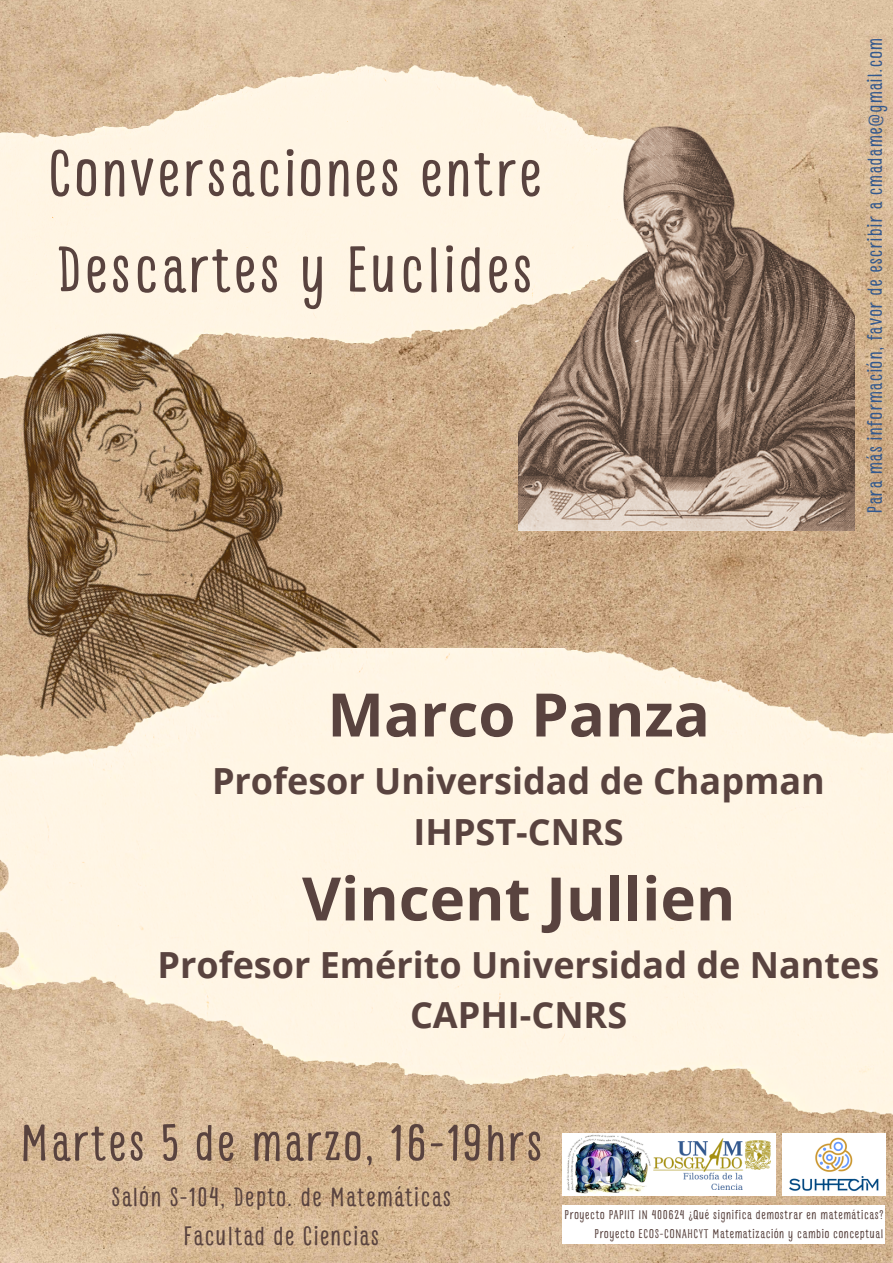
<style>
.page{position:relative;width:893px;height:1263px;background:#fff}
.page>*{position:absolute;margin:0;border:0;box-sizing:border-box;transform-origin:0 0}
.t1{font:68.85px/96.1px "Nefelibata Pen Sans";color:#59433f}
.t2{font:700 60px "Open Sans";color:#59433f}
.t3{font:54.6px "Nefelibata Pen Sans";color:#59433f}
.t4{font:700 36px/50.1px "Open Sans";color:#59433f;text-align:center}
.t5{font:28.35px/39.4px "Nefelibata Pen Sans";color:#59433f;text-align:center}
.t6{font:21.83px "Nefelibata Pen Sans";color:#32588e}
.t7{font:13.5px "Nefelibata Pen Sans";color:#59433f}
</style>
<div class="page">
<img style="left:0;top:0;width:893px;height:1263px">
<img style="left:0;top:64px;width:672px;height:322px">
<div style="left:562px;top:1133px;width:213px;height:62px;background:#fff"></div>
<img style="left:567px;top:1152px;width:87px;height:42px">
<img style="left:654px;top:1152px;width:116px;height:37px">
<img style="left:783px;top:1152px;width:102px;height:43px">
<div style="left:562px;top:1205px;width:323px;height:39px;background:#fff"></div>
<img style="left:0;top:278px;width:381px;height:370px">
<img style="left:519px;top:103px;width:335px;height:428px">
<img style="left:0;top:648px;width:893px;height:504px">
<h2 class="t1" style="left:46px;top:116px;width:499px">Conversaciones entre<br>Descartes y Euclides</h2>
<p class="t6" style="left:859px;top:514px;width:478px;rotate:-90deg">Para más información, favor de escribir a cmadame@gmail.com</p>
<p class="t2" style="left:327px;top:672px;width:384px">Marco Panza</p>
<p class="t4" style="left:212px;top:755px;width:614px">Profesor Universidad de Chapman<br>IHPST-CNRS</p>
<p class="t2" style="left:302px;top:856px;width:435px">Vincent Jullien</p>
<p class="t4" style="left:157px;top:939px;width:723px">Profesor Emérito Universidad de Nantes<br>CAPHI-CNRS</p>
<h3 class="t3" style="left:19px;top:1103px;width:526px">Martes 5 de marzo, 16-19hrs</h3>
<h3 class="t5" style="left:111px;top:1173px;width:343px">Salón S-104, Depto. de Matemáticas<br>Facultad de Ciencias</h3>
<p class="t7" style="left:564px;top:1205px;width:321px">Proyecto PAPIIT IN 400624 ¿Qué significa demostrar en matemáticas?</p>
<p class="t7" style="left:594px;top:1224px;width:291px">Proyecto ECOS-CONAHCYT Matematización y cambio conceptual</p>
</div>
